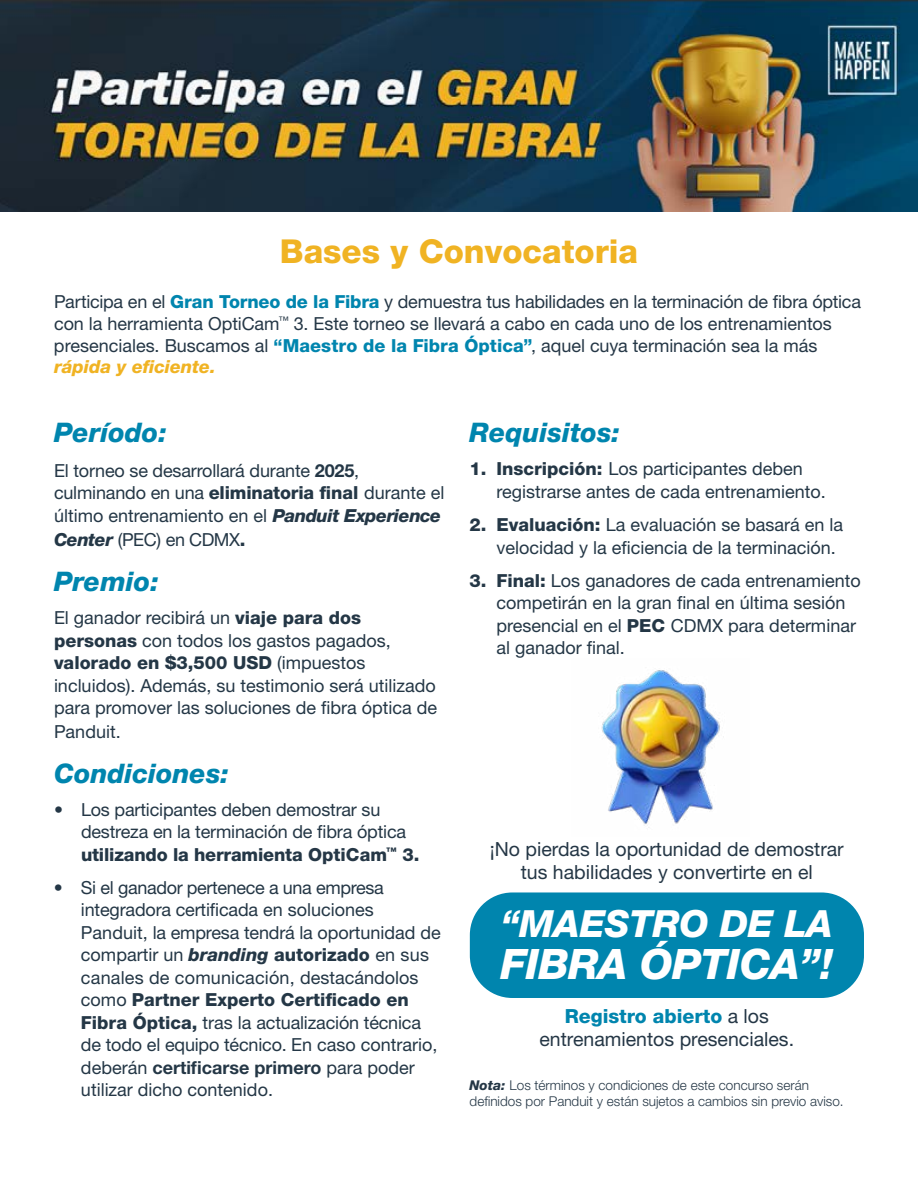
<style>
.page{position:relative;width:918px;height:1188px;background:#fff}
.page>*{position:absolute;margin:0;border:0;box-sizing:border-box;transform-origin:0 0}
.t1{font:italic 800 42px "Helvetica Neue LT Std";letter-spacing:-.01em;color:#fff}
.t2{font:italic 800 37.5px "Helvetica Neue LT Std";letter-spacing:-.01em;color:#fff}
.t3{font:800 33px "Helvetica Neue LT Std";color:#f0b323}
.t4{font:italic 800 27px "Helvetica Neue LT Std";color:#0085ae}
.t5{font:19.5px/23.4px "Helvetica Neue LT Std";color:#253746;text-align:center}
.t6{font:18px/22.5px "Helvetica Neue LT Std";color:#243746}
.t7{font:18px/21.6px "Helvetica Neue LT Std";letter-spacing:-.005em;color:#253746}
.t8{font:300 13.5px/16.2px "Helvetica Neue LT Std";color:#253746}
.s1{font-weight:800;color:#0085ae}
.s2{font-weight:800;font-style:italic;color:#f0b323}
.s3{font-weight:700}
.s4{font-weight:800}
.s5{font-weight:800;font-style:italic}
.s6{font-weight:800;color:#253746}
</style>
<div class="page">
<div style="left:470px;top:892px;width:394px;height:106px;background:#0085ae;border-radius:43px"></div>
<img style="left:0;top:0;width:918px;height:212px">
<img style="left:601px;top:670px;width:119px;height:158px">
<h3 class="t3" style="left:280px;top:232px;width:360px">Bases y Convocatoria</h3>
<p class="t7" style="left:54px;top:291px;width:809px">Participa en el <span class="s1">Gran Torneo de la Fibra</span> y demuestra tus habilidades en la terminación de fibra óptica con la herramienta OptiCam<sup>™</sup> 3. Este torneo se llevará a cabo en cada uno de los entrenamientos presenciales. Buscamos al <span class="s1">“Maestro de la Fibra Óptica”</span>, aquel cuya terminación sea la más <span class="s2">rápida y eficiente.</span></p>
<h3 class="t4" style="left:54px;top:417px;width:114px">Período:</h3>
<p class="t6" style="left:54px;top:459px;width:392px;line-height:23px">El torneo se desarrollará durante <span class="s3">2025</span>, culminando en una <span class="s4">eliminatoria final</span> durante el último entrenamiento en el <span class="s5">Panduit Experience Center</span> (PEC) en CDMX<span class="s4">.</span></p>
<h3 class="t4" style="left:54px;top:565px;width:106px">Premio:</h3>
<p class="t6" style="left:54px;top:606px;width:385px">El ganador recibirá un <span class="s4">viaje para dos personas</span> con todos los gastos pagados, <span class="s4">valorado en $3,500 USD</span> (impuestos incluidos). Además, su testimonio será utilizado para promover las soluciones de fibra óptica de Panduit.</p>
<h3 class="t4" style="left:54px;top:757px;width:177px">Condiciones:</h3>
<p class="t6" style="left:81px;top:798px;width:340px;text-indent:-27px">• Los participantes deben demostrar su destreza en la terminación de fibra óptica <span class="s4">utilizando la herramienta</span> <span class="s6">OptiCam</span><sup>™</sup> <span class="s6">3</span><span class="s4">.</span></p>
<p class="t6" style="left:81px;top:876px;width:361px;text-indent:-27px">• Si el ganador pertenece a una empresa integradora certificada en soluciones Panduit, la empresa tendrá la oportunidad de compartir un <span class="s5">branding</span> <span class="s4">autorizado</span> en sus canales de comunicación, destacándolos como <span class="s4">Partner Experto Certificado en Fibra Óptica,</span> tras la actualización técnica de todo el equipo técnico. En caso contrario, deberán <span class="s3">certificarse primero</span> para poder utilizar dicho contenido.</p>
<h3 class="t4" style="left:470px;top:417px;width:152px">Requisitos:</h3>
<p class="t6" style="left:497px;top:458px;width:331px;text-indent:-27px"><span class="s4">1. Inscripción:</span> Los participantes deben registrarse antes de cada entrenamiento.</p>
<p class="t6" style="left:497px;top:513px;width:348px;text-indent:-27px"><span class="s4">2. Evaluación:</span> La evaluación se basará en la velocidad y la eficiencia de la terminación.</p>
<p class="t6" style="left:497px;top:569px;width:366px;text-indent:-27px"><span class="s4">3. Final:</span> Los ganadores de cada entrenamiento competirán en la gran final en última sesión presencial en el <span class="s4">PEC</span> CDMX para determinar al ganador final.</p>
<p class="t5" style="left:490px;top:837px;width:355px">¡No pierdas la oportunidad de demostrar tus habilidades y convertirte en el</p>
<h2 class="t2" style="left:501px;top:901px;width:333px">“MAESTRO DE LA</h2>
<h1 class="t1" style="left:500px;top:939px;width:334px">FIBRA ÓPTICA”!</h1>
<p class="t5" style="left:540px;top:1004px;width:256px"><span class="s1">Registro abierto</span> a los entrenamientos presenciales.</p>
<p class="t8" style="left:470px;top:1076px;width:376px"><span class="s5">Nota:</span> Los términos y condiciones de este concurso serán definidos por Panduit y están sujetos a cambios sin previo aviso.</p>
</div>
